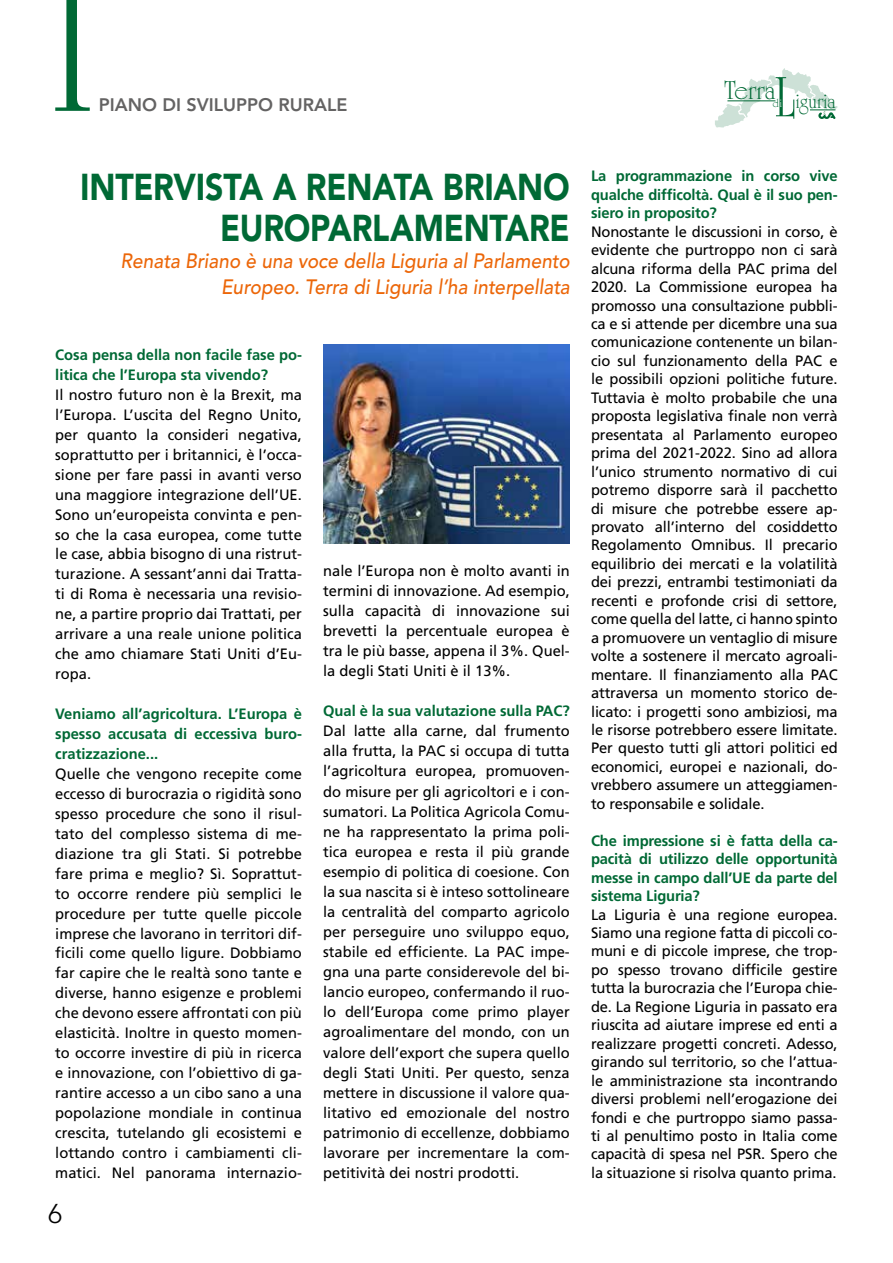
<style>
.page{position:relative;width:893px;height:1263px;background:#fff}
.page>*{position:absolute;margin:0;border:0;box-sizing:border-box;transform-origin:0 0}
.t1{font:60.9px "University Roman";color:#006935}
.t2{font:900 37.05px/41.7px "Avenir";letter-spacing:-.005em;color:#006935;text-align:right;scale:.86 1}
.t3{font:27.9px "University Roman";color:#006935}
.t4{font:300 27px "Avenir";color:#000}
.t5{font:21.45px "University Roman";color:#006935}
.t6{font:italic 500 20.7px/26.4px "Avenir";letter-spacing:.005em;color:#ec6608;text-align:right;scale:.92 1}
.t7{font:800 18px "Avenir";color:#646363}
.t8{font:15px/18.5px "Frutiger";color:#000;text-align:justify}
.t9{font:700 15px/18.5px "Frutiger";color:#006935;text-align:justify}
.t10{font:11.85px "University Roman";color:#006935}
.s1{font-size:11.85px;color:#fff}
</style>
<div class="page">
<svg style="left:55px;top:0;width:35px;height:111px"></svg>
<svg style="left:715px;top:68px;width:123px;height:60px"></svg>
<img style="left:323px;top:344px;width:247px;height:199px">
<h1 class="t1" style="left:775px;top:62px;width:22px">L</h1>
<h3 class="t3" style="left:725px;top:74px;width:52px">Terra</h3>
<h3 class="t5" style="left:780px;top:88px;width:57px"><span class="s1">i</span> iguria</h3>
<p class="t7" style="left:99px;top:94px;width:250px">PIANO DI SVILUPPO RURALE</p>
<p class="t10" style="left:773px;top:96px;width:7px">d</p>
<h2 class="t2" style="left:80px;top:166px;width:571px">INTERVISTA A RENATA BRIANO<br>EUROPARLAMENTARE</h2>
<h3 class="t6" style="left:121px;top:248px;width:490px">Renata Briano è una voce della Liguria al Parlamento<br>Europeo. Terra di Liguria l’ha interpellata</h3>
<p class="t9" style="left:55px;top:345px;width:248px;line-height:20px">Cosa pensa della non facile fase po&shy;litica che l’Europa sta vivendo?</p>
<p class="t8" style="left:55px;top:385px;width:248px;line-height:20px">Il nostro futuro non è la Brexit, ma l’Europa. L’uscita del Regno Unito, per quanto la consideri negativa, soprattutto per i britannici, è l’occa&shy;sione per fare passi in avanti verso una maggiore integrazione dell’UE.<br>Sono un’europeista convinta e pen&shy;so che la casa europea, come tutte le case, abbia bisogno di una ristrut&shy;turazione. A sessant’anni dai Tratta&shy;ti di Roma è necessaria una revisio&shy;ne, a partire proprio dai Trattati, per arrivare a una reale unione politica che amo chiamare Stati Uniti d’Eu&shy;ropa.</p>
<p class="t9" style="left:55px;top:704px;width:248px;line-height:20px">Veniamo all’agricoltura. L’Europa è spesso accusata di eccessiva buro&shy;cratizzazione...</p>
<p class="t8" style="left:55px;top:764px;width:248px;line-height:20px">Quelle che vengono recepite come eccesso di burocrazia o rigidità sono spesso procedure che sono il risul&shy;tato del complesso sistema di me&shy;diazione tra gli Stati. Si potrebbe fare prima e meglio? Sì. Soprattut&shy;to occorre rendere più semplici le procedure per tutte quelle piccole imprese che lavorano in territori dif&shy;ficili come quello ligure. Dobbiamo far capire che le realtà sono tante e diverse, hanno esigenze e problemi che devono essere affrontati con più elasticità. Inoltre in questo momen&shy;to occorre investire di più in ricerca e innovazione, con l’obiettivo di ga&shy;rantire accesso a un cibo sano a una popolazione mondiale in continua crescita, tutelando gli ecosistemi e lottando contro i cambiamenti cli&shy;matici. Nel panorama internazio-</p>
<h3 class="t4" style="left:48px;top:1198px;width:16px">6</h3>
<p class="t8" style="left:323px;top:561px;width:248px;line-height:20.1px">nale l’Europa non è molto avanti in termini di innovazione. Ad esempio, sulla capacità di innovazione sui brevetti la percentuale europea è tra le più basse, appena il 3%. Quel&shy;la degli Stati Uniti è il 13%.</p>
<p class="t9" style="left:323px;top:702px;width:248px">Qual è la sua valutazione sulla PAC?</p>
<p class="t8" style="left:323px;top:721px;width:248px;line-height:20.1px">Dal latte alla carne, dal frumento alla frutta, la PAC si occupa di tutta l’agricoltura europea, promuoven&shy;do misure per gli agricoltori e i con&shy;sumatori. La Politica Agricola Comu&shy;ne ha rappresentato la prima poli&shy;tica europea e resta il più grande esempio di politica di coesione. Con la sua nascita si è inteso sottolineare la centralità del comparto agricolo per perseguire uno sviluppo equo, stabile ed efficiente. La PAC impe&shy;gna una parte considerevole del bi&shy;lancio europeo, confermando il ruo&shy;lo dell’Europa come primo player agroalimentare del mondo, con un valore dell’export che supera quello degli Stati Uniti. Per questo, senza mettere in discussione il valore qua&shy;litativo ed emozionale del nostro patrimonio di eccellenze, dobbiamo lavorare per incrementare la com&shy;petitività dei nostri prodotti.</p>
<p class="t9" style="left:591px;top:167px;width:248px">La programmazione in corso vive qualche difficoltà. Qual è il suo pen&shy;siero in proposito?</p>
<p class="t8" style="left:591px;top:222px;width:248px">Nonostante le discussioni in corso, è evidente che purtroppo non ci sarà alcuna riforma della PAC prima del 2020. La Commissione europea ha promosso una consultazione pubbli&shy;ca e si attende per dicembre una sua comunicazione contenente un bilan&shy;cio sul funzionamento della PAC e le possibili opzioni politiche future.<br>Tuttavia è molto probabile che una proposta legislativa finale non verrà presentata al Parlamento europeo prima del 2021-2022. Sino ad allora l’unico strumento normativo di cui potremo disporre sarà il pacchetto di misure che potrebbe essere ap&shy;provato all’interno del cosiddetto Regolamento Omnibus. Il precario equilibrio dei mercati e la volatilità dei prezzi, entrambi testimoniati da recenti e profonde crisi di settore, come quella del latte, ci hanno spinto a promuovere un ventaglio di misure volte a sostenere il mercato agroali&shy;mentare. Il finanziamento alla PAC attraversa un momento storico de&shy;licato: i progetti sono ambiziosi, ma le risorse potrebbero essere limitate.<br>Per questo tutti gli attori politici ed economici, europei e nazionali, do&shy;vrebbero assumere un atteggiamen&shy;to responsabile e solidale.</p>
<p class="t9" style="left:591px;top:831px;width:248px">Che impressione si è fatta della ca&shy;pacità di utilizzo delle opportunità messe in campo dall’UE da parte del sistema Liguria?</p>
<p class="t8" style="left:591px;top:905px;width:248px">La Liguria è una regione europea.<br>Siamo una regione fatta di piccoli co&shy;muni e di piccole imprese, che trop&shy;po spesso trovano difficile gestire tutta la burocrazia che l’Europa chie&shy;de. La Regione Liguria in passato era riuscita ad aiutare imprese ed enti a realizzare progetti concreti. Adesso, girando sul territorio, so che l’attua&shy;le amministrazione sta incontrando diversi problemi nell’erogazione dei fondi e che purtroppo siamo passa&shy;ti al penultimo posto in Italia come capacità di spesa nel PSR. Spero che la situazione si risolva quanto prima.</p>
</div>
